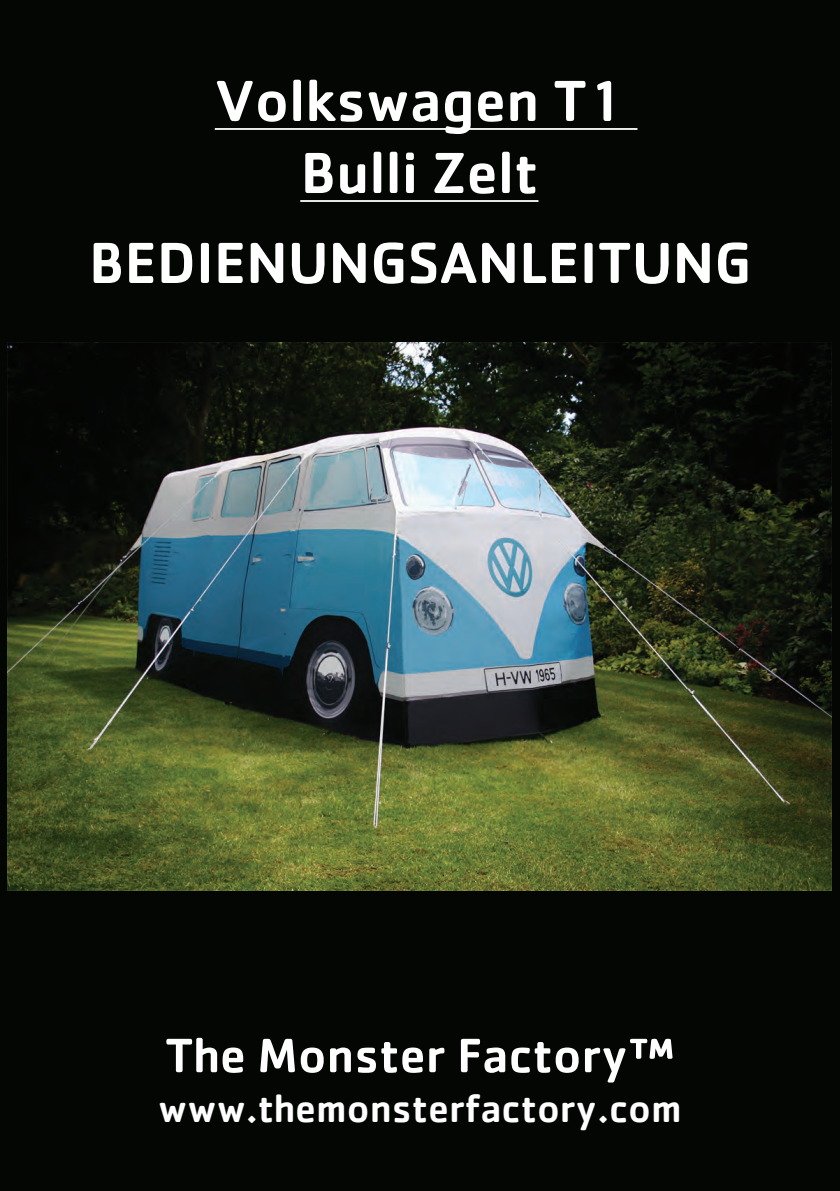
<style>
.page{position:relative;width:840px;height:1191px;background:#fff}
.page>*{position:absolute;margin:0;border:0;box-sizing:border-box;transform-origin:0 0}
.t1{font:500 60px/72px "Cachet Std";color:#fff;text-align:center}
.t2{font:500 50px "Cachet Std";color:#fff}
.t3{font:500 40px "Cachet Std";color:#fff}
</style>
<div class="page">
<div style="left:0;top:0;width:839px;height:1191px;background:#040604"></div>
<img style="left:8px;top:342px;width:822px;height:548px">
<hr style="left:215px;top:128px;width:422px;height:2px;background:#fff">
<hr style="left:300px;top:200px;width:238px;height:2px;background:#fff">
<p class="t1" style="left:215px;top:63px;width:410px">Volkswagen T1<br>Bulli Zelt</p>
<p class="t1" style="left:88px;top:225px;width:664px">BEDIENUNGSANLEITUNG</p>
<p class="t2" style="left:165px;top:1024px;width:511px">The Monster Factory™</p>
<p class="t3" style="left:158px;top:1083px;width:524px">www.themonsterfactory.com</p>
</div>
